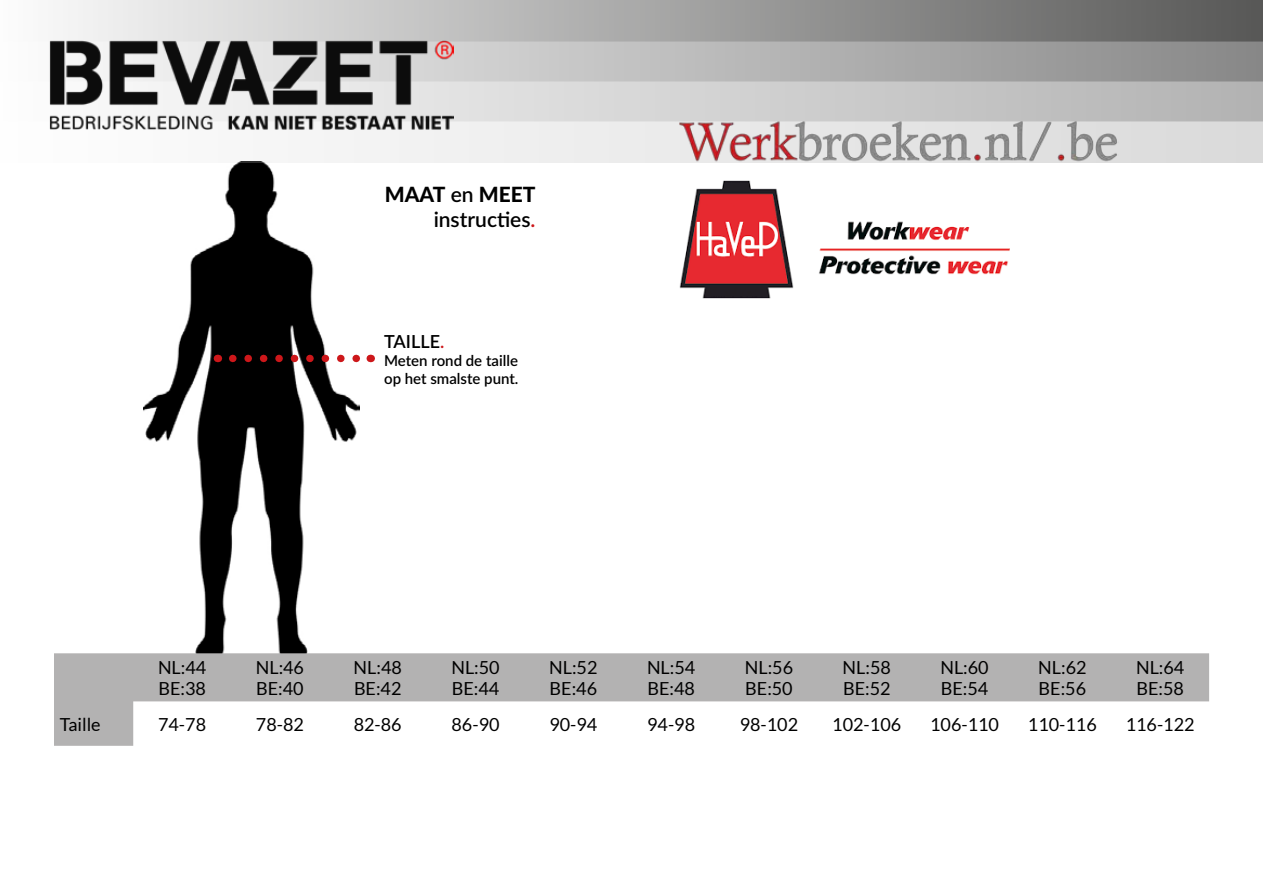
<style>
.page{position:relative;width:1263px;height:893px;background:#fff}
.page>*{position:absolute;margin:0;border:0;box-sizing:border-box;transform-origin:0 0}
.t1{font:600 21px/25.2px "Lato";color:#000;text-align:right}
.t2{font:18px/21.6px "Lato";color:#000}
.t3{font:600 18px "Lato";color:#000}
.t4{font:600 15px/18px "Lato";color:#000}
.s1{font-weight:800}
.s2{color:#cd171a}
</style>
<div class="page">
<img style="left:144px;top:162px;width:216px;height:491px">
<svg style="left:233px;top:355px;width:127px;height:7px"></svg>
<img style="left:49px;top:1px;width:1214px;height:161px">
<img style="left:50px;top:39px;width:403px;height:92px">
<svg style="left:54px;top:653px;width:1155px;height:93px;fill:#b3b2b2"></svg>
<img style="left:679px;top:194px;width:330px;height:104px">
<img style="left:679px;top:117px;width:439px;height:77px">
<p class="t1" style="left:385px;top:181px;width:152px"><span class="s1">MAAT</span> en <span class="s1">MEET </span>instructies<span class="s2">.</span></p>
<p class="t3" style="left:384px;top:328px;width:62px">TAILLE<span class="s2">.</span></p>
<p class="t4" style="left:384px;top:351px;width:136px">Meten rond de taille op het smalste punt.</p>
<p class="t2" style="left:158px;top:656px;width:50px">NL:44<br>BE:38</p>
<p class="t2" style="left:256px;top:656px;width:50px">NL:46<br>BE:40</p>
<p class="t2" style="left:354px;top:656px;width:50px">NL:48<br>BE:42</p>
<p class="t2" style="left:451px;top:656px;width:50px">NL:50<br>BE:44</p>
<p class="t2" style="left:549px;top:656px;width:50px">NL:52<br>BE:46</p>
<p class="t2" style="left:647px;top:656px;width:50px">NL:54<br>BE:48</p>
<p class="t2" style="left:745px;top:656px;width:50px">NL:56<br>BE:50</p>
<p class="t2" style="left:843px;top:656px;width:50px">NL:58<br>BE:52</p>
<p class="t2" style="left:940px;top:656px;width:50px">NL:60<br>BE:54</p>
<p class="t2" style="left:1038px;top:656px;width:50px">NL:62<br>BE:56</p>
<p class="t2" style="left:1136px;top:656px;width:50px">NL:64<br>BE:58</p>
<p class="t2" style="left:60px;top:713px;width:42px">Taille</p>
<p class="t2" style="left:158px;top:713px;width:50px">74-78</p>
<p class="t2" style="left:256px;top:713px;width:50px">78-82</p>
<p class="t2" style="left:354px;top:713px;width:50px">82-86</p>
<p class="t2" style="left:451px;top:713px;width:50px">86-90</p>
<p class="t2" style="left:549px;top:713px;width:50px">90-94</p>
<p class="t2" style="left:647px;top:713px;width:50px">94-98</p>
<p class="t2" style="left:740px;top:713px;width:60px">98-102</p>
<p class="t2" style="left:832px;top:713px;width:70px">102-106</p>
<p class="t2" style="left:930px;top:713px;width:70px">106-110</p>
<p class="t2" style="left:1028px;top:713px;width:70px">110-116</p>
<p class="t2" style="left:1126px;top:713px;width:70px">116-122</p>
</div>
